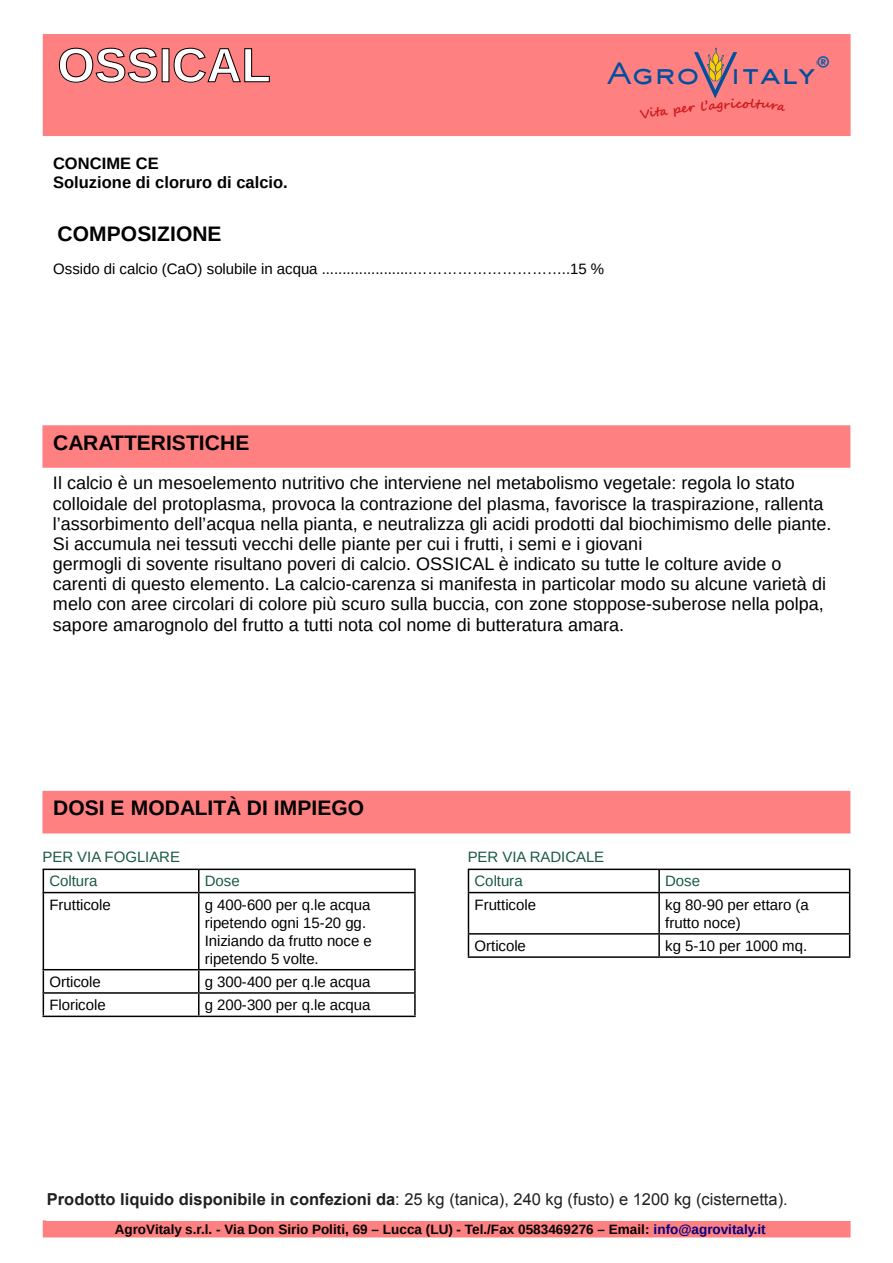
<style>
.page{position:relative;width:893px;height:1263px;background:#fff}
.page>*{position:absolute;margin:0;border:0;box-sizing:border-box;transform-origin:0 0}
.t1{font:700 48px "Liberation Sans";color:#fff}
.t2{font:500 28.65px "AT Sackers Gothic";color:#004f9f;scale:1.06 1}
.t3{font:700 23.55px "Corbel";color:#0a5aa8}
.t4{font:700 21px "Liberation Sans";letter-spacing:.005em;color:#000}
.t5{font:700 19.5px "Liberation Sans";letter-spacing:-.005em;color:#000}
.t6{font:18px/20.1px "Liberation Sans";color:#000}
.t7{font:16.5px "Arial";color:#231f20}
.t8{font:700 16.5px/18.5px "Liberation Sans";color:#000}
.t9{font:15px/18px "Liberation Sans";letter-spacing:-.005em;color:#000}
.t10{font:15px/24px "Liberation Sans";color:#1b5a41}
.t11{font:700 13.5px "Liberation Sans";color:#000}
.t12{font:700 12.15px "Segoe Script";color:#cd171a;scale:1.06 1}
.t13{font:12.15px "Times New Roman";color:#283583;scale:1.06 1}
.s1{font-size:13.2px}
.s2{font-weight:700}
.s3{font-weight:400}
.s4{color:#000080}
</style>
<div class="page">
<div style="left:42px;top:425px;width:808px;height:43px;background:#ff8080"></div>
<div style="left:42px;top:791px;width:808px;height:42px;background:#ff8080"></div>
<div style="left:43px;top:34px;width:807px;height:102px;background:#ff8080"></div>
<div style="left:43px;top:1220px;width:807px;height:17px;background:#ff8080"></div>
<svg style="left:59px;top:48px;width:98px;height:35px;background:#d76b6b"></svg>
<svg style="left:174px;top:48px;width:96px;height:35px;background:#dd6f6f"></svg>
<hr style="left:42px;top:868px;width:157px;height:2px;background:#000">
<svg style="left:43px;top:870px;width:1px;height:22px"></svg>
<hr style="left:199px;top:868px;width:217px;height:2px;background:#000">
<svg style="left:198px;top:870px;width:1px;height:22px"></svg>
<hr style="left:414px;top:870px;width:2px;height:22px;background:#000">
<hr style="left:42px;top:892px;width:157px;height:1px;background:#000">
<hr style="left:43px;top:893px;width:1px;height:76px;background:#000">
<hr style="left:199px;top:892px;width:217px;height:1px;background:#000">
<hr style="left:198px;top:893px;width:1px;height:76px;background:#000">
<hr style="left:414px;top:893px;width:2px;height:76px;background:#000">
<hr style="left:42px;top:969px;width:157px;height:1px;background:#000">
<hr style="left:199px;top:969px;width:217px;height:1px;background:#000">
<hr style="left:414px;top:970px;width:2px;height:22px;background:#000">
<hr style="left:42px;top:992px;width:157px;height:2px;background:#000">
<svg style="left:43px;top:970px;width:1px;height:45px"></svg>
<hr style="left:199px;top:992px;width:217px;height:2px;background:#000">
<svg style="left:198px;top:970px;width:1px;height:45px"></svg>
<hr style="left:414px;top:994px;width:2px;height:21px;background:#000">
<hr style="left:42px;top:1015px;width:157px;height:2px;background:#000">
<hr style="left:199px;top:1015px;width:217px;height:2px;background:#000">
<hr style="left:468px;top:868px;width:191px;height:2px;background:#000">
<svg style="left:468px;top:870px;width:1px;height:22px"></svg>
<hr style="left:659px;top:868px;width:191px;height:2px;background:#000">
<hr style="left:658px;top:870px;width:2px;height:22px;background:#000">
<svg style="left:849px;top:870px;width:1px;height:22px"></svg>
<hr style="left:468px;top:892px;width:191px;height:1px;background:#000">
<hr style="left:468px;top:893px;width:1px;height:40px;background:#000">
<hr style="left:659px;top:892px;width:191px;height:1px;background:#000">
<hr style="left:658px;top:893px;width:2px;height:40px;background:#000">
<hr style="left:849px;top:893px;width:1px;height:40px;background:#000">
<hr style="left:468px;top:933px;width:191px;height:1px;background:#000">
<svg style="left:468px;top:934px;width:1px;height:22px"></svg>
<hr style="left:659px;top:933px;width:191px;height:1px;background:#000">
<hr style="left:658px;top:934px;width:2px;height:22px;background:#000">
<svg style="left:849px;top:934px;width:1px;height:22px"></svg>
<hr style="left:468px;top:956px;width:191px;height:2px;background:#000">
<hr style="left:659px;top:956px;width:191px;height:2px;background:#000">
<svg style="left:640px;top:48px;width:105px;height:71px;background:#f07f7d"></svg>
<svg style="left:751px;top:99px;width:35px;height:12px"></svg>
<h1 class="t1" style="left:57px;top:39px;width:215px">OSSICAL</h1>
<p class="t8" style="left:53px;top:154px;width:236px">CONCIME CE<br>Soluzione di cloruro di calcio.</p>
<p class="t4" style="left:57px;top:223px;width:166px">COMPOSIZIONE</p>
<p class="t3" style="left:816px;top:49px;width:16px">®</p>
<p class="t13" style="left:816px;top:55px;width:11px">®</p>
<p class="t2" style="left:607px;top:54px;width:238px">Agro italy <span class="s1">Srl</span></p>
<p class="t12" style="left:743px;top:94px;width:8px">o</p>
<p class="t9" style="left:53px;top:261px;width:553px">Ossido di calcio (CaO) solubile in acqua ......................…………………………..15 %</p>
<p class="t4" style="left:53px;top:431px;width:198px">CARATTERISTICHE</p>
<p class="t6" style="left:53px;top:475px;width:780px">Il calcio è un mesoelemento nutritivo che interviene nel metabolismo vegetale: regola lo stato colloidale del protoplasma, provoca la contrazione del plasma, favorisce la traspirazione, rallenta l’assorbimento dell’acqua nella pianta, e neutralizza gli acidi prodotti dal biochimismo delle piante.<br>Si accumula nei tessuti vecchi delle piante per cui i frutti, i semi e i giovani<br>germogli di sovente risultano poveri di calcio. OSSICAL è indicato su tutte le colture avide o carenti di questo elemento. La calcio-carenza si manifesta in particolar modo su alcune varietà di melo con aree circolari di colore più scuro sulla buccia, con zone stoppose-suberose nella polpa, sapore amarognolo del frutto a tutti nota col nome di butteratura amara.</p>
<p class="t4" style="left:53px;top:797px;width:313px">DOSI E MODALITÀ DI IMPIEGO</p>
<p class="t10" style="left:49px;top:846px;width:132px;text-indent:-7px">PER VIA FOGLIARE<br>Coltura</p>
<p class="t10" style="left:205px;top:870px;width:37px">Dose</p>
<p class="t10" style="left:474px;top:846px;width:131px;text-indent:-7px">PER VIA RADICALE<br>Coltura</p>
<p class="t10" style="left:665px;top:870px;width:37px">Dose</p>
<p class="t9" style="left:49px;top:897px;width:63px">Frutticole</p>
<p class="t9" style="left:205px;top:897px;width:169px">g 400-600 per q.le acqua ripetendo ogni 15-20 gg.<br>Iniziando da frutto noce e ripetendo 5 volte.</p>
<p class="t9" style="left:49px;top:974px;width:53px">Orticole</p>
<p class="t9" style="left:205px;top:974px;width:167px">g 300-400 per q.le acqua</p>
<p class="t9" style="left:49px;top:997px;width:58px">Floricole</p>
<p class="t9" style="left:205px;top:997px;width:167px">g 200-300 per q.le acqua</p>
<p class="t9" style="left:474px;top:897px;width:63px">Frutticole</p>
<p class="t9" style="left:665px;top:897px;width:145px">kg 80-90 per ettaro (a frutto noce)</p>
<p class="t9" style="left:474px;top:938px;width:53px">Orticole</p>
<p class="t9" style="left:665px;top:938px;width:144px">kg 5-10 per 1000 mq.</p>
<p class="t7" style="left:47px;top:1189px;width:742px"><span class="s2">Prodotto liquido disponibile in confezioni da</span>: 25 kg (tanica), 240 kg (fusto) e 1200 kg (cisternetta).</p>
<p class="t5" style="left:53px;top:1197px;width:256px">Confezioni da<span class="s3">: 10 kg, 25 kg.</span></p>
<p class="t11" style="left:115px;top:1222px;width:652px">AgroVitaly s.r.l. - Via Don Sirio Politi, 69 – Lucca (LU) - Tel./Fax 0583469276 – Email: <span class="s4">info@agrovitaly.it</span></p>
</div>
